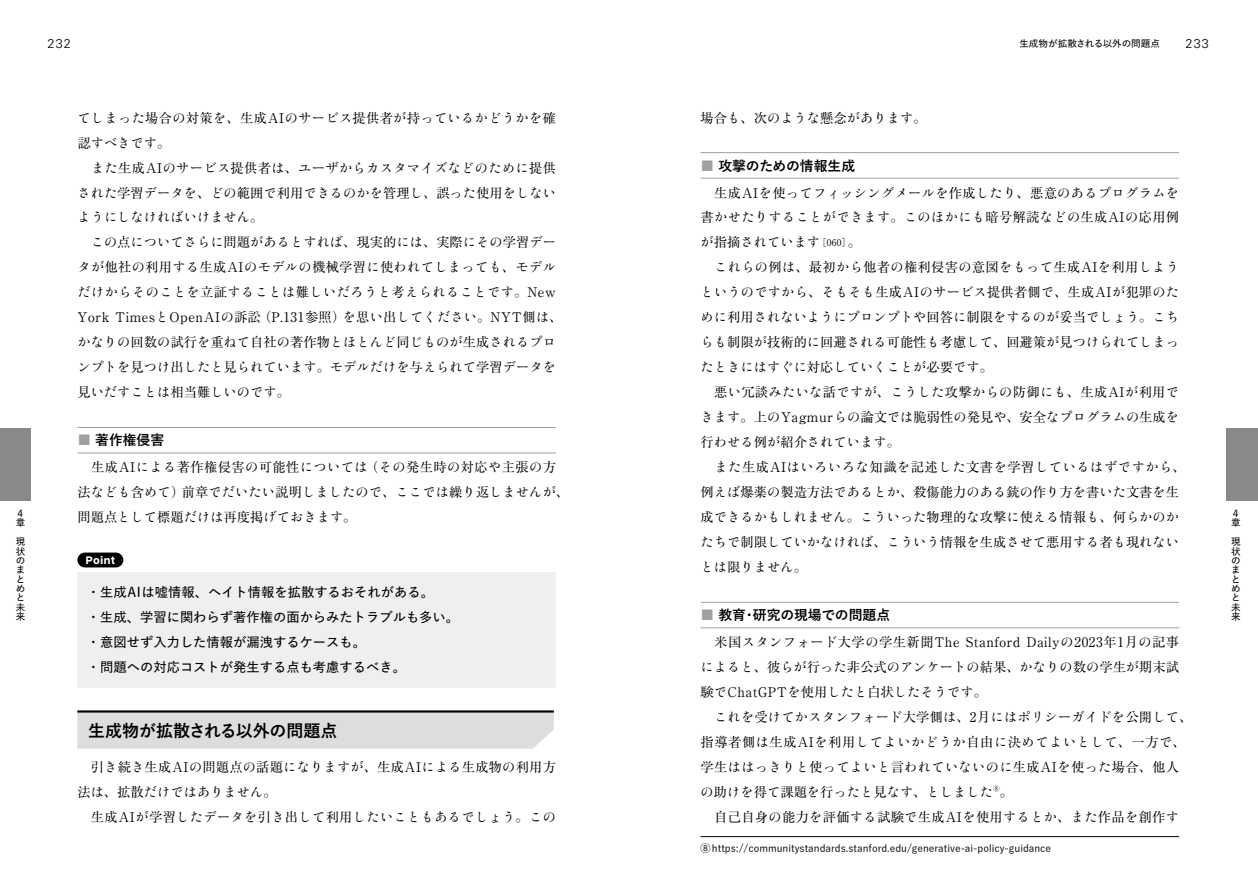
<style>
.page{position:relative;width:1258px;height:894px;background:#fff}
.page>*{position:absolute;margin:0;border:0;box-sizing:border-box;transform-origin:0 0}
.t1{font:700 16.95px "Yu Go Pr 6 N";color:#000}
.t2{font:700 13.8px "Yu Go Pr 6 N";color:#000}
.t3{font:13.35px/25px "Ryumin Std Regular KO";letter-spacing:.005em;color:#000}
.t4{font:13.35px "Ryumin Pr 6";letter-spacing:.035em;color:#000}
.t5{font:600 13.35px/25px "Yu Go Pr 6 N";color:#000}
.t6{font:13.35px "Ryumin Pr 6";color:#000}
.t7{font:13.35px/25px "Ryumin Std Regular KO";letter-spacing:.04em;color:#000}
.t8{font:13.35px "Ryumin Pr 6";letter-spacing:.01em;color:#000}
.t9{font:300 12.75px "Univers LT Std";letter-spacing:.08em;color:#000}
.t10{font:700 11.7px "Overused Grotesk";letter-spacing:.035em;color:#fff}
.t11{font:500 10.05px "Yu Go Pr 6 N";color:#000}
.t12{font:600 9.6px/9.3px "Yu Go Pr 6 N";color:#000}
.s1{font-family:"Ryumin Pr 6"}
.s2{font-family:"Ryumin Std Regular KO"}
.s3{color:#9fa0a0}
.s4{font-family:"Ryumin Pr 6";font-size:9.3px}
</style>
<div class="page">
<div style="left:0;top:428px;width:31px;height:72px;background:#898989"></div>
<div style="left:1225px;top:428px;width:32px;height:72px;background:#898989"></div>
<hr style="left:77px;top:453px;width:479px;height:1px;background:#9fa0a0">
<hr style="left:77px;top:427px;width:479px;height:1px;background:#9fa0a0">
<div style="left:77px;top:572px;width:479px;height:41px;background:#efefef"></div>
<div style="left:77px;top:597px;width:479px;height:41px;background:#efefef"></div>
<div style="left:77px;top:622px;width:479px;height:41px;background:#efefef"></div>
<div style="left:77px;top:647px;width:479px;height:41px;background:#efefef"></div>
<div style="left:77px;top:553px;width:46px;height:14px;background:#000;border-radius:7px"></div>
<div style="left:77px;top:713px;width:477px;height:36px;background:#dcdddd"></div>
<hr style="left:77px;top:710px;width:477px;height:3px;background:#000">
<hr style="left:700px;top:178px;width:479px;height:1px;background:#9fa0a0">
<hr style="left:700px;top:152px;width:479px;height:1px;background:#9fa0a0">
<hr style="left:700px;top:628px;width:479px;height:1px;background:#9fa0a0">
<hr style="left:700px;top:602px;width:479px;height:1px;background:#9fa0a0">
<hr style="left:700px;top:836px;width:479px;height:1px;background:#000">
<p class="t9" style="left:48px;top:35px;width:25px">232</p>
<p class="t9" style="left:1185px;top:35px;width:25px">233</p>
<p class="t12" style="left:1019px;top:38px;width:142px">生成物が拡散される以外の問題点</p>
<p class="t12" style="left:16px;top:508px;width:11px">４章</p>
<p class="t12" style="left:16px;top:536px;width:11px">現状のまとめと未来</p>
<p class="t3" style="left:77px;top:104px;width:480px">てしまった<span class="s1">場合</span>の<span class="s1">対策</span>を<span class="s1">、生成AI</span>のサービス<span class="s1">提供者</span>が<span class="s1">持</span>っているかどうかを<span class="s1">確認</span>すべきです<span class="s1">。</span></p>
<p class="t3" style="left:77px;top:154px;width:480px;text-align:justify;text-indent:14px">また<span class="s1">生成AI</span>のサービス<span class="s1">提供者</span>は<span class="s1">、</span>ユーザからカスタマイズなどのために<span class="s1">提供</span>された<span class="s1">学習</span>データを<span class="s1">、</span>どの<span class="s1">範囲</span>で<span class="s1">利用</span>できるのかを<span class="s1">管理</span>し<span class="s1">、誤</span>った<span class="s1">使用</span>をしないようにしなければいけません<span class="s1">。</span></p>
<p class="t3" style="left:77px;top:229px;width:480px;text-align:justify;text-indent:13px">この<span class="s1">点</span>についてさらに<span class="s1">問題</span>があるとすれば<span class="s1">、現実的</span>には<span class="s1">、実際</span>にその<span class="s1">学習</span>データが<span class="s1">他社</span>の<span class="s1">利用</span>する<span class="s1">生成AI</span>のモデルの<span class="s1">機械学習</span>に<span class="s1">使</span>われてしまっても<span class="s1">、</span>モデルだけからそのことを<span class="s1">立証</span>することは<span class="s1">難</span>しいだろうと<span class="s1">考</span>えられることです<span class="s1">。New</span></p>
<p class="t4" style="left:77px;top:307px;width:486px">York Times<span class="s2">と</span>OpenAI<span class="s2">の</span>訴訟（P.131参照）<span class="s2">を</span>思<span class="s2">い</span>出<span class="s2">してください</span>。NYT側<span class="s2">は</span>、</p>
<p class="t3" style="left:77px;top:329px;width:480px;text-align:justify">かなりの<span class="s1">回数</span>の<span class="s1">試行</span>を<span class="s1">重</span>ねて<span class="s1">自社</span>の<span class="s1">著作物</span>とほとんど<span class="s1">同</span>じものが<span class="s1">生成</span>されるプロンプトを<span class="s1">見</span>つけ<span class="s1">出</span>したと<span class="s1">見</span>られています<span class="s1">。</span>モデルだけを<span class="s1">与</span>えられて<span class="s1">学習</span>データを<span class="s1">見</span>いだすことは<span class="s1">相当難</span>しいのです<span class="s1">。</span></p>
<p class="t2" style="left:77px;top:433px;width:88px"><span class="s3">■</span> 著作権侵害</p>
<p class="t4" style="left:77px;top:457px;width:480px">　生成AI<span class="s2">による</span>著作権侵害<span class="s2">の</span>可能性<span class="s2">については</span>（<span class="s2">その</span>発生時<span class="s2">の</span>対応<span class="s2">や</span>主張<span class="s2">の</span>方</p>
<p class="t3" style="left:77px;top:479px;width:493px"><span class="s1">法</span>なども<span class="s1">含</span>めて<span class="s1">）前章</span>でだいたい<span class="s1">説明</span>しましたので<span class="s1">、</span>ここでは<span class="s1">繰</span>り<span class="s1">返</span>しませんが<span class="s1">、問題点</span>として<span class="s1">標題</span>だけは<span class="s1">再度掲</span>げておきます<span class="s1">。</span></p>
<p class="t10" style="left:86px;top:551px;width:31px">Point</p>
<p class="t5" style="left:87px;top:578px;width:374px">・生成AIは嘘情報、ヘイト情報を拡散するおそれがある。<br>・生成、学習に関わらず著作権の面からみたトラブルも多い。・意図せず入力した情報が漏洩するケースも。<br>・問題への対応コストが発生する点も考慮するべき。</p>
<p class="t1" style="left:88px;top:721px;width:251px">生成物が拡散される以外の問題点</p>
<p class="t8" style="left:77px;top:757px;width:480px">　引<span class="s2">き</span>続<span class="s2">き</span>生成AI<span class="s2">の</span>問題点<span class="s2">の</span>話題<span class="s2">になりますが</span>、生成AI<span class="s2">による</span>生成物<span class="s2">の</span>利用方</p>
<p class="t3" style="left:77px;top:778px;width:480px"><span class="s1">法</span>は<span class="s1">、拡散</span>だけではありません<span class="s1">。<br>　生成AI</span>が<span class="s1">学習</span>したデータを<span class="s1">引</span>き<span class="s1">出</span>して<span class="s1">利用</span>したいこともあるでしょう<span class="s1">。</span>この</p>
<p class="t3" style="left:700px;top:104px;width:227px"><span class="s1">場合</span>も<span class="s1">、次</span>のような<span class="s1">懸念</span>があります<span class="s1">。</span></p>
<p class="t2" style="left:700px;top:158px;width:156px"><span class="s3">■</span> 攻撃のための情報生成</p>
<p class="t3" style="left:700px;top:179px;width:480px;text-align:justify"><span class="s1">　生成AI</span>を<span class="s1">使</span>ってフィッシングメールを<span class="s1">作成</span>したり<span class="s1">、悪意</span>のあるプログラムを<span class="s1">書</span>かせたりすることができます<span class="s1">。</span>このほかにも<span class="s1">暗号解読</span>などの<span class="s1">生成AI</span>の<span class="s1">応用例</span>が<span class="s1">指摘</span>されています<span class="s4">［060］</span><span class="s1">。</span></p>
<p class="t4" style="left:714px;top:257px;width:466px"><span class="s2">これらの</span>例<span class="s2">は</span>、最初<span class="s2">から</span>他者<span class="s2">の</span>権利侵害<span class="s2">の</span>意図<span class="s2">をもって</span>生成AI<span class="s2">を</span>利用<span class="s2">しよう</span></p>
<p class="t3" style="left:700px;top:279px;width:480px">というのですから<span class="s1">、</span>そもそも<span class="s1">生成AI</span>のサービス<span class="s1">提供者側</span>で<span class="s1">、生成AI</span>が<span class="s1">犯罪</span>のために<span class="s1">利用</span>されないようにプロンプトや<span class="s1">回答</span>に<span class="s1">制限</span>をするのが<span class="s1">妥当</span>でしょう<span class="s1">。</span>こちらも<span class="s1">制限</span>が<span class="s1">技術的</span>に<span class="s1">回避</span>される<span class="s1">可能性</span>も<span class="s1">考慮</span>して<span class="s1">、回避策</span>が<span class="s1">見</span>つけられてしまったときにはすぐに<span class="s1">対応</span>していくことが<span class="s1">必要</span>です<span class="s1">。<br>　悪</span>い<span class="s1">冗談</span>みたいな<span class="s1">話</span>ですが<span class="s1">、</span>こうした<span class="s1">攻撃</span>からの<span class="s1">防御</span>にも<span class="s1">、生成AI</span>が<span class="s1">利用</span>で</p>
<p class="t6" style="left:700px;top:407px;width:480px"><span class="s2">きます</span>。上<span class="s2">の</span>Yagmur<span class="s2">らの</span>論文<span class="s2">では</span>脆弱性<span class="s2">の</span>発見<span class="s2">や</span>、安全<span class="s2">なプログラムの</span>生成<span class="s2">を</span></p>
<p class="t7" style="left:714px;top:429px;width:473px;text-indent:-14px"><span class="s1">行</span>わせる<span class="s1">例</span>が<span class="s1">紹介</span>されています<span class="s1">。<br></span>また<span class="s1">生成AI</span>はいろいろな<span class="s1">知識</span>を<span class="s1">記述</span>した<span class="s1">文書</span>を<span class="s1">学習</span>しているはずですから<span class="s1">、</span></p>
<p class="t6" style="left:700px;top:482px;width:480px">例<span class="s2">えば</span>爆薬<span class="s2">の</span>製造方法<span class="s2">であるとか</span>、殺傷能力<span class="s2">のある</span>銃<span class="s2">の</span>作<span class="s2">り</span>方<span class="s2">を</span>書<span class="s2">いた</span>文書<span class="s2">を</span>生</p>
<p class="t3" style="left:700px;top:504px;width:480px;text-align:justify"><span class="s1">成</span>できるかもしれません<span class="s1">。</span>こういった<span class="s1">物理的</span>な<span class="s1">攻撃</span>に<span class="s1">使</span>える<span class="s1">情報</span>も<span class="s1">、何</span>らかのかたちで<span class="s1">制限</span>していかなければ<span class="s1">、</span>こういう<span class="s1">情報</span>を<span class="s1">生成</span>させて<span class="s1">悪用</span>する<span class="s1">者</span>も<span class="s1">現</span>れないとは<span class="s1">限</span>りません<span class="s1">。</span></p>
<p class="t2" style="left:700px;top:607px;width:191px"><span class="s3">■</span> 教育・研究の現場での問題点</p>
<p class="t4" style="left:700px;top:632px;width:480px">　米国<span class="s2">スタンフォード</span>大学<span class="s2">の</span>学生新聞The Stanford Daily<span class="s2">の</span>2023年1月<span class="s2">の</span>記事</p>
<p class="t3" style="left:700px;top:653px;width:480px">によると<span class="s1">、彼</span>らが<span class="s1">行</span>った<span class="s1">非公式</span>のアンケートの<span class="s1">結果、</span>かなりの<span class="s1">数</span>の<span class="s1">学生</span>が<span class="s1">期末試</span></p>
<p class="t4" style="left:700px;top:682px;width:288px">験<span class="s2">で</span>ChatGPT<span class="s2">を</span>使用<span class="s2">したと</span>白状<span class="s2">したそうです</span>。</p>
<p class="t3" style="left:700px;top:703px;width:493px;text-indent:13px">これを<span class="s1">受</span>けてかスタンフォード<span class="s1">大学側</span>は<span class="s1">、2月</span>にはポリシーガイドを<span class="s1">公開</span>して<span class="s1">、指導者側</span>は<span class="s1">生成AI</span>を<span class="s1">利用</span>してよいかどうか<span class="s1">自由</span>に<span class="s1">決</span>めてよいとして<span class="s1">、一方</span>で<span class="s1">、学生</span>ははっきりと<span class="s1">使</span>ってよいと<span class="s1">言</span>われていないのに<span class="s1">生成AI</span>を<span class="s1">使</span>った<span class="s1">場合、他人</span>の<span class="s1">助</span>けを<span class="s1">得</span>て<span class="s1">課題</span>を<span class="s1">行</span>ったと<span class="s1">見</span>なす<span class="s1">、</span>としました<sup>⑧</sup><span class="s1">。</span></p>
<p class="t4" style="left:700px;top:807px;width:480px">　自己自身<span class="s2">の</span>能力<span class="s2">を</span>評価<span class="s2">する</span>試験<span class="s2">で</span>生成AI<span class="s2">を</span>使用<span class="s2">するとか</span>、<span class="s2">また</span>作品<span class="s2">を</span>創作<span class="s2">す</span></p>
<p class="t11" style="left:700px;top:839px;width:352px">⑧https://communitystandards.stanford.edu/generative-ai-policy-guidance</p>
<p class="t12" style="left:1231px;top:508px;width:11px">４章</p>
<p class="t12" style="left:1231px;top:536px;width:11px">現状のまとめと未来</p>
</div>
